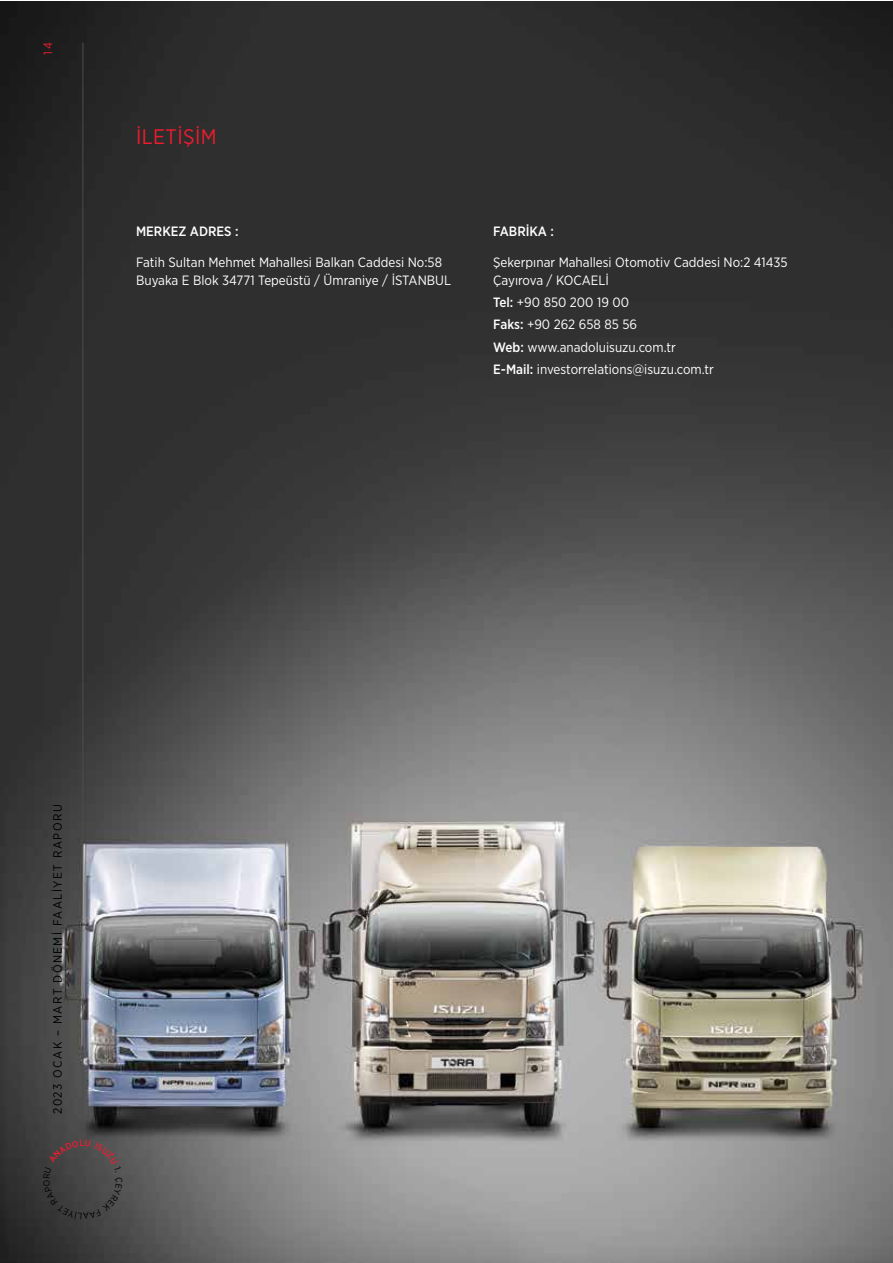
<style>
.page{position:relative;width:893px;height:1263px;background:#fff}
.page>*{position:absolute;margin:0;border:0;box-sizing:border-box;transform-origin:0 0}
.t1{font:21px "Gotham Narrow";letter-spacing:.02em;color:#ed1c2e}
.t2{font:13.5px/22.2px "Gotham Narrow";color:#fff}
.t3{font:500 13.5px "Gotham Narrow";color:#fff}
.t4{font:12px "Gotham Narrow";letter-spacing:.12em;color:#000}
.t5{font:12px "Gotham Narrow";color:#ed1c2e}
.s1{font-weight:500}
</style>
<div class="page">
<img style="left:0;top:2px;width:893px;height:1261px">
<hr style="left:83px;top:43px;width:1px;height:1071px;background:#4d4d4f">
<svg style="left:43px;top:1140px;width:80px;height:79px;background:#464646"></svg>
<p class="t5" style="left:40px;top:55px;width:14px;rotate:-90deg">14</p>
<h1 class="t1" style="left:136px;top:124px;width:82px">İLETİŞİM</h1>
<p class="t3" style="left:136px;top:223px;width:104px">MERKEZ ADRES :</p>
<p class="t2" style="left:136px;top:253px;width:316px;line-height:18px">Fatih Sultan Mehmet Mahallesi Balkan Caddesi No:58<br>Buyaka E Blok 34771 Tepeüstü / Ümraniye / İSTANBUL</p>
<p class="t3" style="left:493px;top:223px;width:62px">FABRİKA :</p>
<p class="t2" style="left:493px;top:253px;width:296px;line-height:18px">Şekerpınar Mahallesi Otomotiv Caddesi No:2 41435<br>Çayırova / KOCAELİ</p>
<p class="t2" style="left:493px;top:291px;width:222px"><span class="s1">Tel:</span> +90 850 200 19 00<br><span class="s1">Faks:</span> +90 262 658 85 56<br><span class="s1">Web:</span> www.anadoluisuzu.com.tr<br><span class="s1">E-Mail:</span> investorrelations@isuzu.com.tr</p>
<p class="t4" style="left:50px;top:1114px;width:311px;rotate:-90deg">2023 OCAK – MART DÖNEMİ FAALİYET RAPORU</p>
</div>
